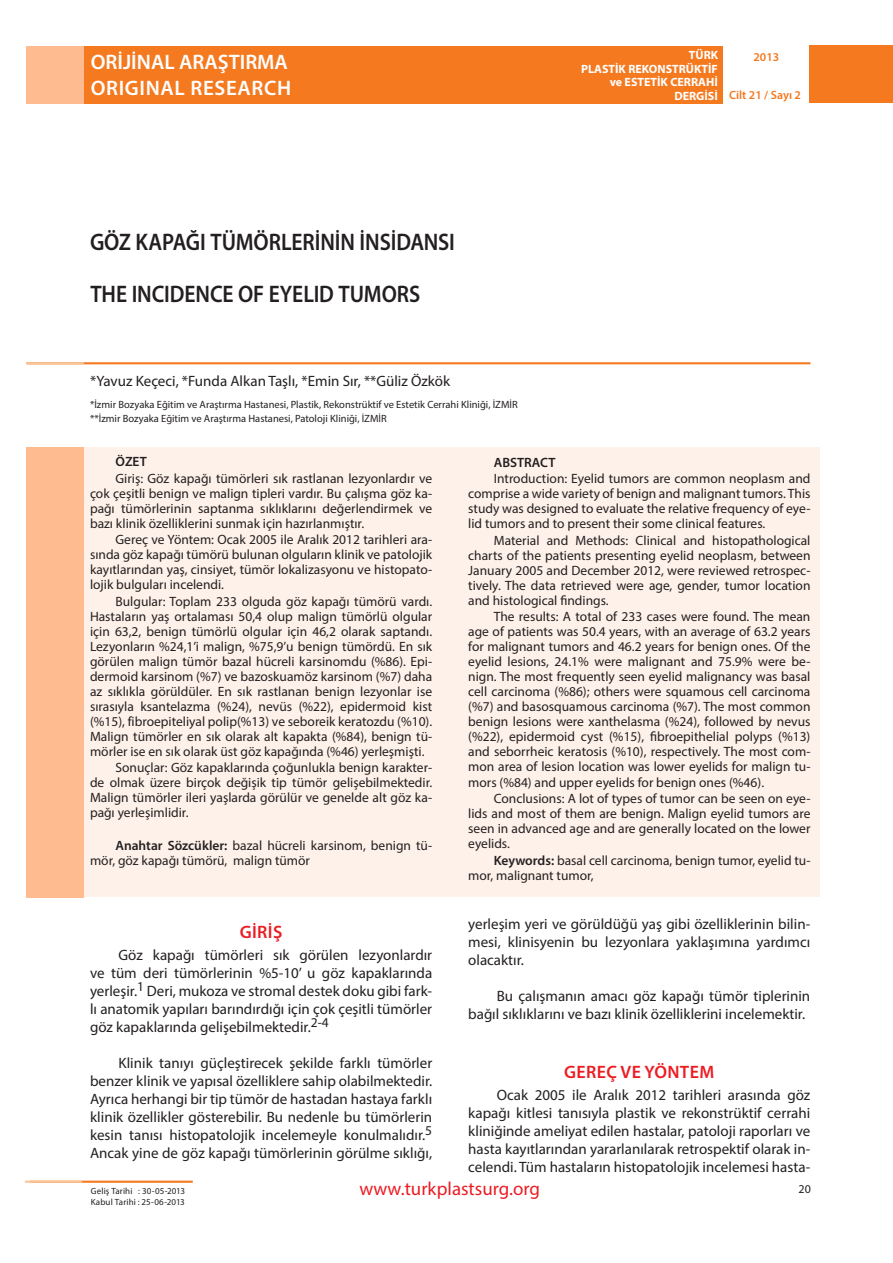
<style>
.page{position:relative;width:893px;height:1263px;background:#fff}
.page>*{position:absolute;margin:0;border:0;box-sizing:border-box;transform-origin:0 0}
.Başlık_Türkçe{font:600 24px "Myriad Pro";letter-spacing:-.005em;color:#231f20;scale:.9 1}
.Başlık_ingilizce{font:600 24px "Myriad Pro";letter-spacing:-.005em;color:#231f20;scale:.9 1}
.Metin{font:600 21px "Myriad Pro";letter-spacing:.005em;color:#fff}
.Metin-2{font:600 21px "Myriad Pro";letter-spacing:.03em;color:#fff}
.Metin-3{font:18.9px "Myriad Pro";color:#ec1c23}
.Metin_Başlığı{font:600 18px "Myriad Pro";letter-spacing:.02em;color:#ec1c23}
.Metin-4{font:15px/18px "Myriad Pro";color:#231f20;text-align:justify}
.isimler{font:15px "Myriad Pro";color:#231f20}
.Özet_ING{font:13.5px/15px "Myriad Pro";color:#231f20;text-align:justify}
.Özet_ING-2{font:600 13.5px "Myriad Pro";color:#231f20}
.Metin-5{font:700 12px "Myriad Pro";color:#fff}
.Metin-6{font:600 12px "Myriad Pro";color:#f4791f}
.Başlık_ingilizce-2{font:12px "Myriad Pro";color:#231f20}
.Kurumlar{font:10.5px "Myriad Pro";color:#231f20}
.Adres{font:9px "Myriad Pro";letter-spacing:.01em;color:#231f20}
.Metin-7{font:9px "Myriad Pro";letter-spacing:.015em;color:#231f20}
.s1{font-weight:600}
</style>
<div class="page">
<div style="left:26px;top:46px;width:696px;height:58px;background:#f4791f"></div>
<div style="left:26px;top:46px;width:58px;height:58px;background:#ffbb90"></div>
<hr style="left:26px;top:362px;width:784px;height:2px;background:#f4791f">
<hr style="left:26px;top:362px;width:58px;height:2px;background:#fbc59a">
<hr style="left:30px;top:1181px;width:163px;height:2px;background:#f4791f">
<hr style="left:25px;top:1181px;width:57px;height:2px;background:#fbc59a">
<div style="left:810px;top:46px;width:83px;height:57px;background:#f4791f"></div>
<div style="left:26px;top:447px;width:793px;height:449px;background:#fef1e9"></div>
<div style="left:26px;top:447px;width:58px;height:450px;background:#ffbb90"></div>
<p class="Metin-5" style="left:689px;top:47px;width:31px">TÜRK</p>
<p class="Metin" style="left:91px;top:49px;width:199px">ORİJİNAL ARAŞTIRMA</p>
<p class="Metin-5" style="left:581px;top:61px;width:138px">PLASTİK REKONSTRÜKTİF</p>
<p class="Metin-2" style="left:91px;top:75px;width:202px">ORIGINAL RESEARCH</p>
<p class="Metin-5" style="left:610px;top:74px;width:110px">ve ESTETİK CERRAHİ</p>
<p class="Metin-5" style="left:674px;top:88px;width:45px">DERGİSİ</p>
<p class="Metin-6" style="left:753px;top:49px;width:27px">2013</p>
<p class="Metin-6" style="left:729px;top:87px;width:74px">CILT 21 / SAYI 2</p>
<p class="Başlık_Türkçe" style="left:90px;top:226px;width:212px">GÖZ KAPAĞI TÜMÖRLERININ</p>
<p class="Başlık_Türkçe" style="left:360px;top:226px;width:20px">İNSIDANSI</p>
<p class="Başlık_ingilizce" style="left:90px;top:278px;width:368px">THE INCIDENCE OF EYELID TUMORS</p>
<p class="isimler" style="left:90px;top:372px;width:361px">*Yavuz Keçeci, *Funda Alkan Taşlı, *Emin Sır, **Güliz Özkök</p>
<p class="Kurumlar" style="left:90px;top:398px;width:429px">*İzmir Bozyaka Eğitim ve Araştırma Hastanesi, Plastik, Rekonstrüktif ve Estetik Cerrahi Kliniği, İZMİR</p>
<p class="Kurumlar" style="left:90px;top:412px;width:298px">**İzmir Bozyaka Eğitim ve Araştırma Hastanesi, Patoloji Kliniği, İZMİR</p>
<p class="Özet_ING-2" style="left:116px;top:453px;width:33px">ÖZET</p>
<p class="Özet_ING" style="left:90px;top:470px;width:344px;text-indent:26px">Giriş: Göz kapağı tümörleri sık rastlanan lezyonlardır ve çok çeşitli benign ve malign tipleri vardır. Bu çalışma göz ka&shy;pağı tümörlerinin saptanma sıklıklarını değerlendirmek ve bazı klinik özelliklerini sunmak için hazırlanmıştır.</p>
<p class="Özet_ING" style="left:90px;top:532px;width:344px;text-indent:26px">Gereç ve Yöntem: Ocak 2005 ile Aralık 2012 tarihleri ara&shy;sında göz kapağı tümörü bulunan olguların klinik ve patolojik kayıtlarından yaş, cinsiyet, tümör lokalizasyonu ve histopato&shy;lojik bulguları incelendi.</p>
<p class="Özet_ING" style="left:90px;top:593px;width:344px;text-indent:26px">Bulgular: Toplam 233 olguda göz kapağı tümörü vardı.<br>Hastaların yaş ortalaması 50,4 olup malign tümörlü olgular için 63,2, benign tümörlü olgular için 46,2 olarak saptandı.<br>Lezyonların %24,1’i malign, %75,9’u benign tümördü. En sık görülen malign tümör bazal hücreli karsinomdu (%86). Epi&shy;dermoid karsinom (%7) ve bazoskuamöz karsinom (%7) daha az sıklıkla görüldüler. En sık rastlanan benign lezyonlar ise sırasıyla ksantelazma (%24), nevüs (%22), epidermoid kist (%15), fibroepiteliyal polip(%13) ve seboreik keratozdu (%10).<br>Malign tümörler en sık olarak alt kapakta (%84), benign tü&shy;mörler ise en sık olarak üst göz kapağında (%46) yerleşmişti.</p>
<p class="Özet_ING" style="left:90px;top:760px;width:344px;text-indent:26px">Sonuçlar: Göz kapaklarında çoğunlukla benign karakter&shy;de olmak üzere birçok değişik tip tümör gelişebilmektedir.<br>Malign tümörler ileri yaşlarda görülür ve genelde alt göz ka&shy;pağı yerleşimlidir.</p>
<p class="Özet_ING" style="left:90px;top:838px;width:344px;text-indent:26px"><span class="s1">ANAHTAR SÖZCÜKLER:</span> bazal hücreli karsinom, benign tü&shy;mör, göz kapağı tümörü, malign tümör</p>
<p class="Metin_Başlığı" style="left:240px;top:920px;width:44px">GİRİŞ</p>
<p class="Metin-4" style="left:90px;top:946px;width:344px;text-indent:28px">Göz kapağı tümörleri sık görülen lezyonlardır ve tüm deri tümörlerinin %5-10’ u göz kapaklarında yerleşir.<sup>1</sup> Deri, mukoza ve stromal destek doku gibi fark&shy;lı anatomik yapıları barındırdığı için çok çeşitli tümörler göz kapaklarında gelişebilmektedir.<sup>2-4</sup></p>
<p class="Metin-4" style="left:90px;top:1054px;width:344px;text-indent:28px">Klinik tanıyı güçleştirecek şekilde farklı tümörler benzer klinik ve yapısal özelliklere sahip olabilmektedir.<br>Ayrıca herhangi bir tip tümör de hastadan hastaya farklı klinik özellikler gösterebilir. Bu nedenle bu tümörlerin kesin tanısı histopatolojik incelemeyle konulmalıdır.<sup>5<br></sup>Ancak yine de göz kapağı tümörlerinin görülme sıklığı,</p>
<p class="Özet_ING-2" style="left:494px;top:454px;width:63px">ABSTRACT</p>
<p class="Özet_ING" style="left:468px;top:471px;width:344px;text-indent:26px">Introduction: Eyelid tumors are common neoplasm and comprise a wide variety of benign and malignant tumors. This study was designed to evaluate the relative frequency of eye&shy;lid tumors and to present their some clinical features.</p>
<p class="Özet_ING" style="left:468px;top:533px;width:344px;text-indent:26px">Material and Methods: Clinical and histopathological charts of the patients presenting eyelid neoplasm, between January 2005 and December 2012, were reviewed retrospec&shy;tively. The data retrieved were age, gender, tumor location and histological findings.</p>
<p class="Özet_ING" style="left:468px;top:609px;width:344px;text-indent:26px">The results: A total of 233 cases were found. The mean age of patients was 50.4 years, with an average of 63.2 years for malignant tumors and 46.2 years for benign ones. Of the eyelid lesions, 24.1% were malignant and 75.9% were be&shy;nign. The most frequently seen eyelid malignancy was basal cell carcinoma (%86); others were squamous cell carcinoma (%7) and basosquamous carcinoma (%7). The most common benign lesions were xanthelasma (%24), followed by nevus (%22), epidermoid cyst (%15), fibroepithelial polyps (%13) and seborrheic keratosis (%10), respectively. The most com&shy;mon area of lesion location was lower eyelids for malign tu&shy;mors (%84) and upper eyelids for benign ones (%46).</p>
<p class="Özet_ING" style="left:468px;top:791px;width:344px;text-indent:26px">Conclusions: A lot of types of tumor can be seen on eye&shy;lids and most of them are benign. Malign eyelid tumors are seen in advanced age and are generally located on the lower eyelids.</p>
<p class="Özet_ING" style="left:468px;top:852px;width:344px;text-indent:26px"><span class="s1">KEYWORDS:</span> basal cell carcinoma, benign tumor, eyelid tu&shy;mor, malignant tumor,</p>
<p class="Metin-4" style="left:468px;top:915px;width:344px">yerleşim yeri ve görüldüğü yaş gibi özelliklerinin bilin&shy;mesi, klinisyenin bu lezyonlara yaklaşımına yardımcı olacaktır.</p>
<p class="Metin-4" style="left:468px;top:987px;width:344px;text-indent:28px">Bu çalışmanın amacı göz kapağı tümör tiplerinin bağıl sıklıklarını ve bazı klinik özelliklerini incelemektir.</p>
<p class="Metin_Başlığı" style="left:564px;top:1060px;width:116px">GEREÇ VE YÖNTEM</p>
<p class="Metin-4" style="left:468px;top:1086px;width:344px;text-indent:28px">Ocak 2005 ile Aralık 2012 tarihleri arasında göz kapağı kitlesi tanısıyla plastik ve rekonstrüktif cerrahi kliniğinde ameliyat edilen hastalar, patoloji raporları ve hasta kayıtlarından yararlanılarak retrospektif olarak in&shy;celendi. Tüm hastaların histopatolojik incelemesi hasta-</p>
<p class="Adres" style="left:91px;top:1185px;width:96px">Geliş Tarihi : 30-05-2013</p>
<p class="Metin-7" style="left:91px;top:1196px;width:96px">Kabul Tarihi : 25-06-2013</p>
<p class="Metin-3" style="left:359px;top:1177px;width:182px">www.turkplastsurg.org</p>
<p class="Başlık_ingilizce-2" style="left:798px;top:1182px;width:14px">20</p>
</div>
